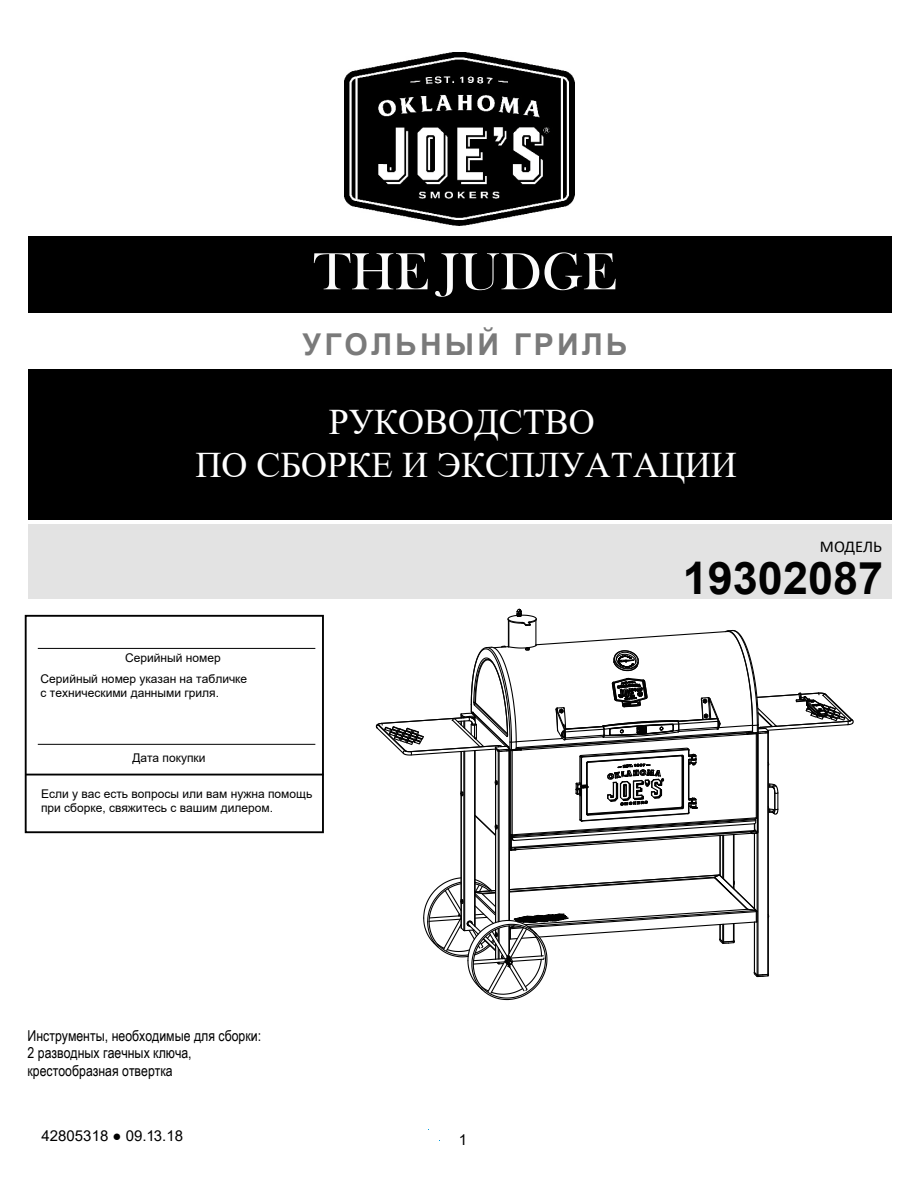
<style>
.page{position:relative;width:918px;height:1188px;background:#fff}
.page>*{position:absolute;margin:0;border:0;box-sizing:border-box;transform-origin:0 0}
.t1{font:54px "Bask Old Face";color:#fcfcfc}
.t2{font:700 45px "Arial";color:#020202}
.t3{font:36px/43.2px "Times New Roman";color:#fff;text-align:center}
.t4{font:700 30px "Arial";letter-spacing:.105em;color:#7a7a7a}
.t5{font:16.5px "Calibri";color:#000}
.t6{font:15px/17.5px "Arial Narrow";color:#000}
.t7{font:15px "Arial";color:#000}
.t8{font:12px/14.4px "Arial";color:#000}
</style>
<div class="page">
<div style="left:25px;top:615px;width:299px;height:218px;border:2px solid #000"></div>
<hr style="left:38px;top:648px;width:277px;height:1px;background:#000">
<hr style="left:38px;top:744px;width:277px;height:1px;background:#000">
<hr style="left:26px;top:774px;width:298px;height:2px;background:#000">
<div style="left:28px;top:524px;width:864px;height:75px;background:#e3e3e3"></div>
<div style="left:28px;top:369px;width:864px;height:151px;background:#000"></div>
<div style="left:28px;top:236px;width:864px;height:77px;background:#000"></div>
<img style="left:345px;top:52px;width:229px;height:173px">
<svg style="left:375px;top:608px;width:479px;height:393px"></svg>
<h1 class="t1" style="left:314px;top:242px;width:304px">THE JUDGE</h1>
<h3 class="t4" style="left:303px;top:324px;width:327px">УГОЛЬНЫЙ ГРИЛЬ</h3>
<h3 class="t3" style="left:196px;top:399px;width:543px">РУКОВОДСТВО<br>ПО СБОРКЕ И ЭКСПЛУАТАЦИИ</h3>
<h3 class="t5" style="left:820px;top:535px;width:63px">МОДЕЛЬ</h3>
<p class="t8" style="left:125px;top:651px;width:97px">Серийный номер</p>
<p class="t8" style="left:41px;top:671px;width:208px">Серийный номер указан на табличке с техническими данными гриля.</p>
<p class="t8" style="left:132px;top:750px;width:75px">Дата покупки</p>
<p class="t8" style="left:41px;top:787px;width:273px">Если у вас есть вопросы или вам нужна помощь при сборке, свяжитесь с вашим дилером.</p>
<p class="t6" style="left:28px;top:1027px;width:235px">Инструменты, необходимые для сборки:<br>2 разводных гаечных ключа, крестообразная отвертка</p>
<p class="t7" style="left:42px;top:1125px;width:143px">42805318 ● 09.13.18</p>
<p class="t7" style="left:459px;top:1130px;width:10px">1</p>
<h2 class="t2" style="left:683px;top:547px;width:202px">19302087</h2>
</div>
